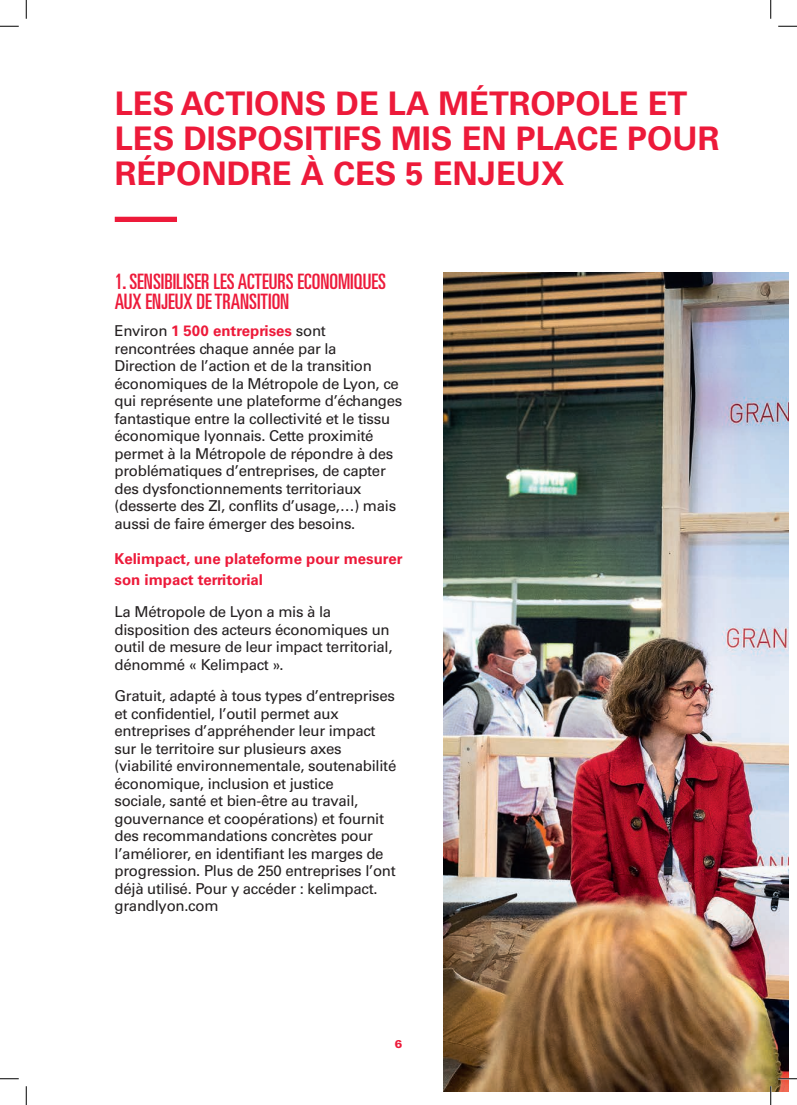
<style>
.page{position:relative;width:797px;height:1105px;background:#fff}
.page>*{position:absolute;margin:0;border:0;box-sizing:border-box;transform-origin:0 0}
.t1{font:700 32.5px/35px "Univers";color:#ed1a3a}
.t2{font:ultra-condensed 21.25px/20px "Univers";color:#ed1a3a}
.t3{font:15px/17.5px "Univers";letter-spacing:-.02em;color:#231f20}
.t4{font:700 15px/21.2px "Univers";color:#ed1a3a}
.t5{font:900 11.25px "Univers";color:#ed1a3a}
.s1{font-weight:700;color:#ed1a3a}
</style>
<div class="page">
<div style="left:115px;top:217px;width:62px;height:5px;background:#ed1a3a"></div>
<img style="left:444px;top:272px;width:344px;height:819px">
<svg style="left:0;top:25px;width:19px;height:2px"></svg>
<svg style="left:778px;top:25px;width:19px;height:2px"></svg>
<svg style="left:0;top:1078px;width:19px;height:1px"></svg>
<svg style="left:778px;top:1078px;width:19px;height:1px"></svg>
<svg style="left:25px;top:0;width:2px;height:19px"></svg>
<svg style="left:25px;top:1086px;width:2px;height:19px"></svg>
<svg style="left:770px;top:0;width:1px;height:19px"></svg>
<svg style="left:770px;top:1086px;width:1px;height:19px"></svg>
<h1 class="t1" style="left:115px;top:86px;width:606px">LES ACTIONS DE LA MÉTROPOLE ET<br>LES DISPOSITIFS MIS EN PLACE POUR<br>RÉPONDRE À CES 5 ENJEUX</h1>
<h2 class="t2" style="left:115px;top:272px;width:273px">1. SENSIBILISER LES ACTEURS ECONOMIQUES<br>AUX ENJEUX DE TRANSITION</h2>
<p class="t3" style="left:115px;top:322px;width:289px">Environ <span class="s1">1 500 entreprises</span> sont rencontrées chaque année par la<br>Direction de l’action et de la transition économiques de la Métropole de Lyon, ce qui représente une plateforme d’échanges fantastique entre la collectivité et le tissu économique lyonnais. Cette proximité permet à la Métropole de répondre à des problématiques d’entreprises, de capter des dysfonctionnements territoriaux (desserte des ZI, conflits d’usage,…) mais aussi de faire émerger des besoins.</p>
<p class="t4" style="left:115px;top:548px;width:289px">Kelimpact, une plateforme pour mesurer son impact territorial</p>
<p class="t3" style="left:115px;top:603px;width:279px">La Métropole de Lyon a mis à la disposition des acteurs économiques un outil de mesure de leur impact territorial, dénommé « Kelimpact ».</p>
<p class="t3" style="left:115px;top:687px;width:283px">Gratuit, adapté à tous types d’entreprises et confidentiel, l’outil permet aux entreprises d’appréhender leur impact sur le territoire sur plusieurs axes (viabilité environnementale, soutenabilité économique, inclusion et justice<br>sociale, santé et bien-être au travail, gouvernance et coopérations) et fournit des recommandations concrètes pour l’améliorer, en identifiant les marges de progression. Plus de 250 entreprises l’ont déjà utilisé. Pour y accéder : kelimpact. grandlyon.com</p>
<p class="t5" style="left:395px;top:1037px;width:9px">6</p>
</div>
